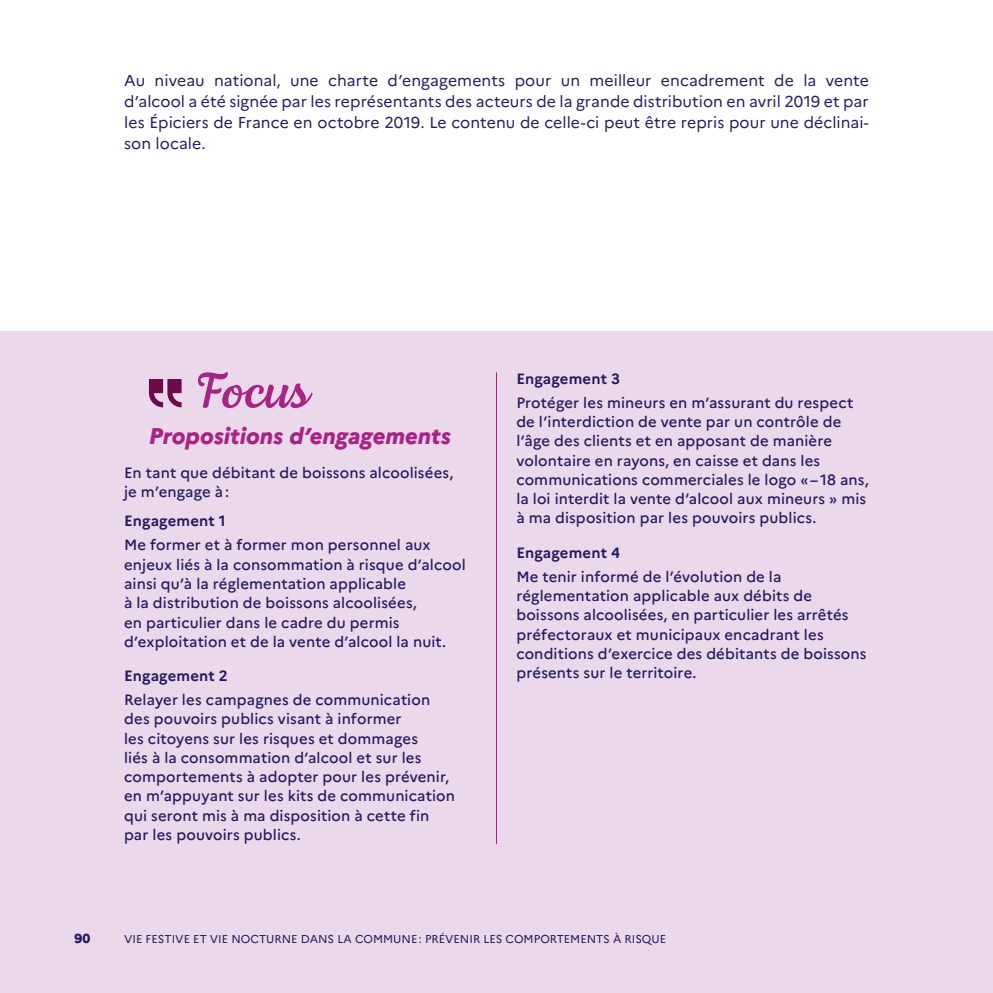
<style>
.page{position:relative;width:993px;height:993px;background:#fff}
.page>*{position:absolute;margin:0;border:0;box-sizing:border-box;transform-origin:0 0}
.t1{font:50.75px "Lemongrass Script";letter-spacing:-.01em;color:#a72485}
.t2{font:italic 800 22.75px "Marianne";letter-spacing:-.005em;color:#a72485}
._04_PARAG-1{font:15.75px/20.8px "Marianne";letter-spacing:.005em;color:#241a60;text-align:justify}
._09_PARAG-Focus{font:500 14.88px/19.2px "Marianne";letter-spacing:.01em;color:#241a60}
._09_PARAG-Focus-2{font:700 14.88px "Marianne";letter-spacing:.01em;color:#241a60}
.t3{font:800 13.12px "Marianne";color:#241a60}
.t4{font:11.38px "Marianne";color:#241a60}
</style>
<div class="page">
<div style="left:0;top:331px;width:992px;height:661px;background:#ebd8eb"></div>
<svg style="left:149px;top:379px;width:32px;height:28px"></svg>
<hr style="left:496px;top:372px;width:1px;height:471px;background:#a72485">
<p class="_04_PARAG-1" style="left:124px;top:70px;width:746px">Au niveau national, une charte d’engagements pour un meilleur encadrement de la vente d’alcool a été signée par les représentants des acteurs de la grande distribution en avril 2019 et par les Épiciers de France en octobre 2019. Le contenu de celle-ci peut être repris pour une déclinai&shy;son locale.</p>
<h4 class="t1" style="left:194px;top:360px;width:116px">Focus</h4>
<h4 class="t2" style="left:149px;top:421px;width:303px">Propositions d’engagements</h4>
<p class="_09_PARAG-Focus" style="left:124px;top:462px;width:331px">En tant que débitant de boissons alcoolisées, je m’engage à:</p>
<p class="_09_PARAG-Focus-2" style="left:124px;top:511px;width:103px">Engagement 1</p>
<p class="_09_PARAG-Focus" style="left:124px;top:535px;width:343px">Me former et à former mon personnel aux enjeux liés à la consommation à risque d’alcool ainsi qu’à la réglementation applicable<br>à la distribution de boissons alcoolisées,<br>en particulier dans le cadre du permis d’exploitation et de la vente d’alcool la nuit.</p>
<p class="_09_PARAG-Focus-2" style="left:124px;top:666px;width:105px">Engagement 2</p>
<p class="_09_PARAG-Focus" style="left:124px;top:690px;width:332px">Relayer les campagnes de communication des pouvoirs publics visant à informer<br>les citoyens sur les risques et dommages<br>liés à la consommation d’alcool et sur les comportements à adopter pour les prévenir, en m’appuyant sur les kits de communication qui seront mis à ma disposition à cette fin par les pouvoirs publics.</p>
<p class="_09_PARAG-Focus-2" style="left:516px;top:369px;width:105px">Engagement 3</p>
<p class="_09_PARAG-Focus" style="left:516px;top:392px;width:354px">Protéger les mineurs en m’assurant du respect de l’interdiction de vente par un contrôle de l’âge des clients et en apposant de manière volontaire en rayons, en caisse et dans les communications commerciales le logo «–18 ans, la loi interdit la vente d’alcool aux mineurs » mis à ma disposition par les pouvoirs publics.</p>
<p class="_09_PARAG-Focus-2" style="left:516px;top:543px;width:105px">Engagement 4</p>
<p class="_09_PARAG-Focus" style="left:516px;top:566px;width:351px">Me tenir informé de l’évolution de la réglementation applicable aux débits de boissons alcoolisées, en particulier les arrêtés préfectoraux et municipaux encadrant les conditions d’exercice des débitants de boissons présents sur le territoire.</p>
<p class="t3" style="left:74px;top:930px;width:17px">90</p>
<p class="t4" style="left:124px;top:932px;width:543px">VIE FESTIVE ET VIE NOCTURNE DANS LA COMMUNE: PRÉVENIR LES COMPORTEMENTS À RISQUE</p>
</div>
